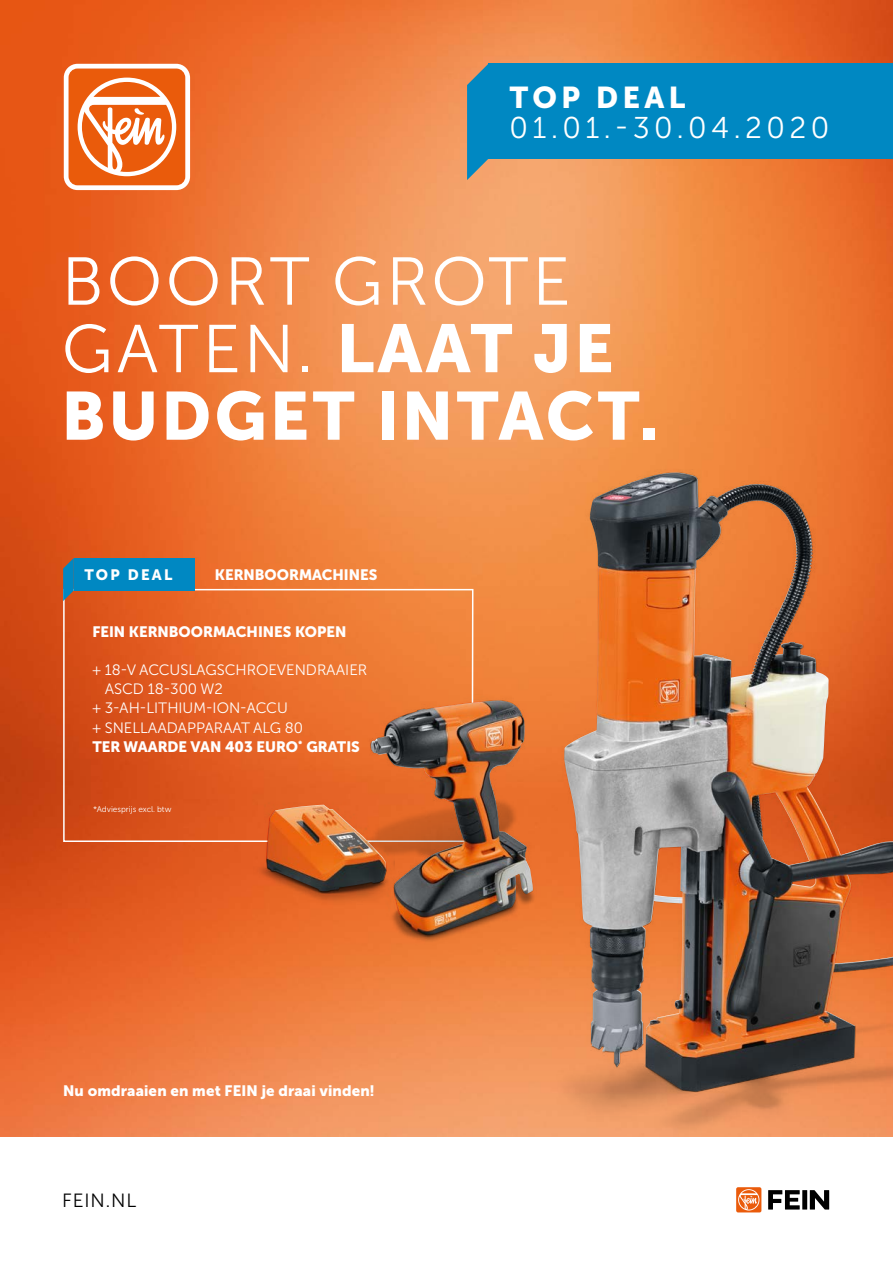
<style>
.page{position:relative;width:893px;height:1263px;background:#fff}
.page>*{position:absolute;margin:0;border:0;box-sizing:border-box;transform-origin:0 0}
.t1{font:700 67.5px/67.5px "FEIN Corporate";letter-spacing:.05em;color:#fff}
.t2{font:300 30px "FEIN Corporate";letter-spacing:.15em;color:#fff}
.t3{font:700 30px "FEIN Corporate";letter-spacing:.15em;color:#fff}
.t4{font:300 19.2px "FEIN Corporate";letter-spacing:.05em;color:#000}
.t5{font:700 15px "FEIN Corporate";color:#fff}
.t6{font:300 15px "FEIN Corporate";color:#fff}
.t7{font:300 8.25px "FEIN Corporate";color:#fff}
.s1{font-weight:300}
</style>
<div class="page">
<img style="left:0;top:0;width:893px;height:1137px">
<svg style="left:64px;top:64px;width:126px;height:126px"></svg>
<div style="left:736px;top:1187px;width:25px;height:25px;background:#ea5b0b;border-radius:2px"></div>
<svg style="left:738px;top:1189px;width:21px;height:21px"></svg>
<svg style="left:768px;top:1190px;width:32px;height:19px"></svg>
<div style="left:802px;top:1190px;width:5px;height:19px;background:#000"></div>
<svg style="left:810px;top:1190px;width:19px;height:19px"></svg>
<img style="left:481px;top:446px;width:412px;height:691px">
<img style="left:564px;top:473px;width:111px;height:594px">
<svg style="left:62px;top:588px;width:412px;height:255px;background:#e36528"></svg>
<div style="left:74px;top:558px;width:120px;height:32px;background:#0088c2"></div>
<svg style="left:63px;top:558px;width:11px;height:43px"></svg>
<img style="left:254px;top:793px;width:100px;height:111px">
<img style="left:267px;top:805px;width:87px;height:86px">
<img style="left:354px;top:694px;width:198px;height:262px">
<img style="left:371px;top:701px;width:162px;height:234px">
<div style="left:488px;top:64px;width:405px;height:95px;background:#0088c2"></div>
<svg style="left:467px;top:64px;width:21px;height:116px;background:#2c8bb0"></svg>
<h2 class="t3" style="left:509px;top:80px;width:178px">TOP DEAL</h2>
<h2 class="t2" style="left:509px;top:111px;width:321px">01.01.-30.04.2020</h2>
<h1 class="t1" style="left:62px;top:247px;width:598px"><span class="s1">BOORT GROTE<br>GATEN.</span> LAAT JE<br>BUDGET INTACT.</h1>
<p class="t5" style="left:84px;top:566px;width:90px">TOP DEAL</p>
<p class="t5" style="left:215px;top:566px;width:164px">KERNBOORMACHINES</p>
<p class="t5" style="left:92px;top:623px;width:256px">FEIN KERNBOORMACHINES KOPEN</p>
<p class="t6" style="left:92px;top:662px;width:276px">+ 18-V ACCUSLAGSCHROEVENDRAAIER</p>
<p class="t6" style="left:105px;top:681px;width:120px">ASCD 18-300 W2</p>
<p class="t6" style="left:92px;top:700px;width:197px">+ 3-AH-LITHIUM-ION-ACCU</p>
<p class="t6" style="left:92px;top:719px;width:212px">+ SNELLAADAPPARAAT ALG 80</p>
<p class="t5" style="left:92px;top:738px;width:269px">TER WAARDE VAN 403 EURO<sup>*</sup> GRATIS</p>
<p class="t7" style="left:93px;top:804px;width:80px">*Adviesprijs excl. btw</p>
<p class="t5" style="left:63px;top:1082px;width:313px">Nu omdraaien en met FEIN je draai vinden!</p>
<p class="t4" style="left:62px;top:1190px;width:76px">FEIN.NL</p>
</div>
